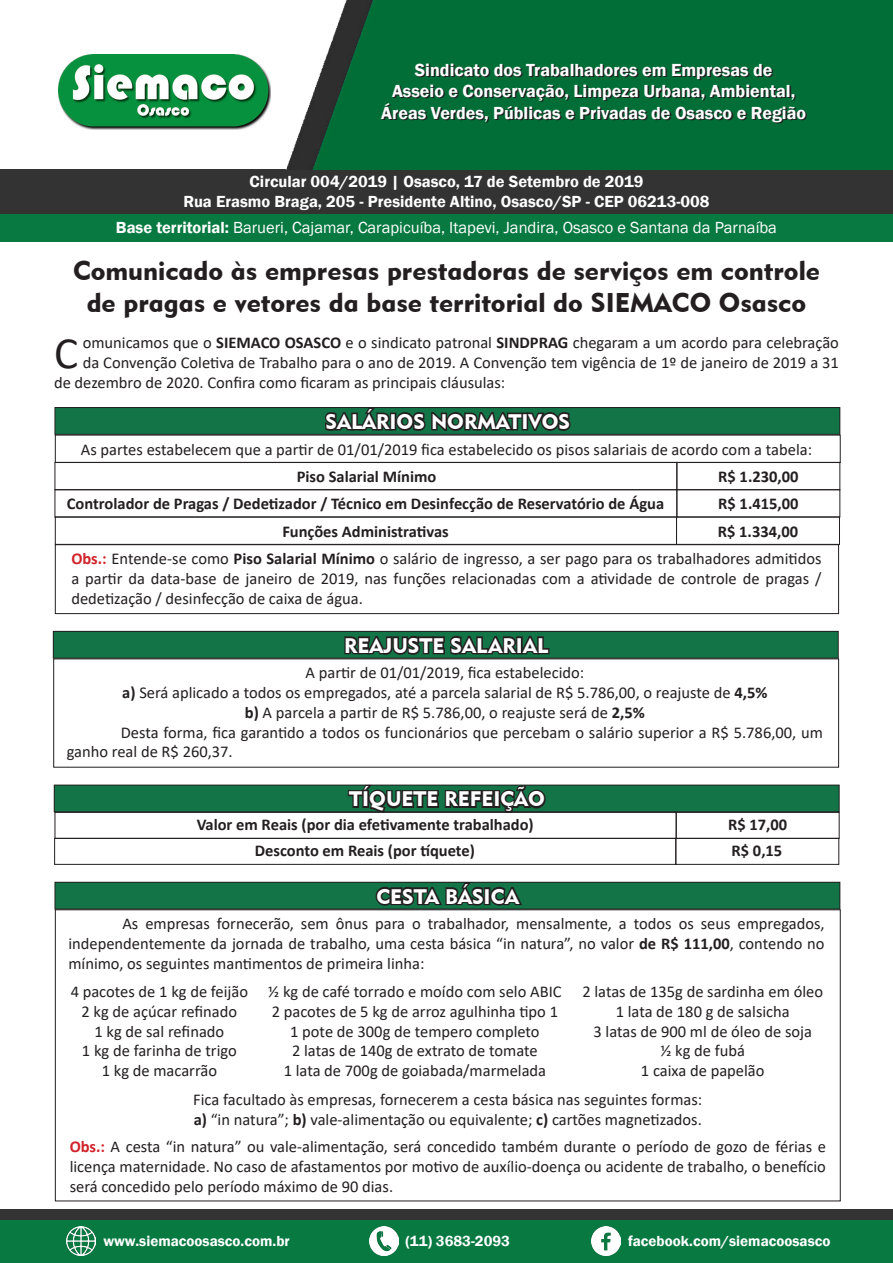
<style>
.page{position:relative;width:893px;height:1263px;background:#fff}
.page>*{position:absolute;margin:0;border:0;box-sizing:border-box;transform-origin:0 0}
.t1{font:45px "Calibri";color:#231f20}
.t2{font:27px "Geometric 415 BT Black A";color:#231f20}
.t3{font:21px "Geometric 415 BT Black A";color:#fff}
.t4{font:600 18px "Franklin Gothic";color:#fff}
.t5{font:16.5px/19.8px "Calibri";color:#231f20;text-align:justify}
.t6{font:700 16.5px "Calibri";color:#231f20}
.t7{font:600 16.5px "Franklin Gothic";color:#fff}
.t8{font:16.5px "Franklin Gothic";color:#fff}
.t9{font:600 15px "Franklin Gothic";color:#fff}
.s1{font-weight:600}
.s2{font-weight:700}
.s3{font-weight:700;color:#d1232a}
</style>
<div class="page">
<div style="left:0;top:1209px;width:893px;height:35px;background:#333"></div>
<div style="left:0;top:1221px;width:893px;height:42px;background:#087941"></div>
<img style="left:67px;top:1227px;width:29px;height:29px">
<img style="left:591px;top:1227px;width:29px;height:29px">
<img style="left:369px;top:1227px;width:29px;height:29px">
<div style="left:0;top:197px;width:893px;height:44px;background:#087941"></div>
<div style="left:0;top:169px;width:893px;height:45px;background:#333"></div>
<img style="left:286px;top:0;width:607px;height:169px">
<img style="left:58px;top:54px;width:213px;height:75px">
<div style="left:55px;top:408px;width:785px;height:26px;background:#137547"></div>
<div style="left:55px;top:407px;width:785px;height:28px;border:1px solid #231f20"></div>
<svg style="left:323px;top:407px;width:250px;height:24px"></svg>
<div style="left:55px;top:462px;width:622px;height:28px;border:1px solid #231f20"></div>
<div style="left:676px;top:462px;width:164px;height:28px;border:1px solid #231f20"></div>
<div style="left:55px;top:489px;width:622px;height:28px;border:1px solid #231f20"></div>
<div style="left:676px;top:489px;width:164px;height:28px;border:1px solid #231f20"></div>
<div style="left:55px;top:516px;width:622px;height:29px;border:1px solid #231f20"></div>
<div style="left:676px;top:516px;width:164px;height:29px;border:1px solid #231f20"></div>
<div style="left:53px;top:658px;width:786px;height:109px;border:1px solid #231f20"></div>
<div style="left:53px;top:631px;width:785px;height:27px;background:#137547"></div>
<div style="left:53px;top:631px;width:786px;height:27px;border:1px solid #231f20"></div>
<svg style="left:343px;top:635px;width:208px;height:22px"></svg>
<div style="left:55px;top:544px;width:784px;height:70px;border:1px solid #231f20"></div>
<div style="left:54px;top:785px;width:785px;height:27px;background:#137547"></div>
<div style="left:54px;top:785px;width:785px;height:27px;border:1px solid #231f20"></div>
<svg style="left:346px;top:784px;width:202px;height:28px"></svg>
<div style="left:55px;top:812px;width:621px;height:27px;border:1px solid #231f20"></div>
<div style="left:676px;top:812px;width:163px;height:27px;border:1px solid #231f20"></div>
<div style="left:54px;top:838px;width:622px;height:27px;border:1px solid #231f20"></div>
<div style="left:675px;top:838px;width:164px;height:27px;border:1px solid #231f20"></div>
<div style="left:55px;top:882px;width:785px;height:27px;background:#137547"></div>
<div style="left:55px;top:882px;width:785px;height:27px;border:1px solid #231f20"></div>
<svg style="left:373px;top:881px;width:152px;height:27px"></svg>
<p class="t4" style="left:415px;top:59px;width:359px">Sindicato dos Trabalhadores em Empresas de</p>
<p class="t4" style="left:392px;top:80px;width:405px">Asseio e Conservação, Limpeza Urbana, Ambiental,</p>
<p class="t4" style="left:381px;top:102px;width:426px">Áreas Verdes, Públicas e Privadas de Osasco e Região</p>
<p class="t7" style="left:250px;top:171px;width:395px">Circular 004/2019 | Osasco, 17 de Setembro de 2019</p>
<p class="t7" style="left:183px;top:191px;width:528px">Rua Erasmo Braga, 205 - Presidente Altino, Osasco/SP - CEP 06213-008</p>
<p class="t8" style="left:116px;top:217px;width:663px"><span class="s1">Base territorial:</span> Barueri, Cajamar, Carapicuíba, Itapevi, Jandira, Osasco e Santana da Parnaíba</p>
<p class="t2" style="left:73px;top:254px;width:748px">Comunicado às empresas prestadoras de serviços em controle</p>
<p class="t2" style="left:87px;top:286px;width:721px">de pragas e vetores da base territorial do SIEMACO Osasco</p>
<p class="t5" style="left:83px;top:332px;width:758px">omunicamos que o <span class="s2">SIEMACO OSASCO</span> e o sindicato patronal <span class="s2">SINDPRAG</span> chegaram a um acordo para celebração</p>
<p class="t1" style="left:54px;top:321px;width:25px">C</p>
<p class="t5" style="left:54px;top:352px;width:786px;line-height:20.4px;text-indent:29px">da Convenção Coletiva de Trabalho para o ano de 2019. A Convenção tem vigência de 1º de janeiro de 2019 a 31 de dezembro de 2020. Confira como ficaram as principais cláusulas:</p>
<p class="t3" style="left:326px;top:409px;width:246px">SALÁRIOS NORMATIVOS</p>
<p class="t5" style="left:81px;top:439px;width:733px">As partes estabelecem que a partir de 01/01/2019 fica estabelecido os pisos salariais de acordo com a tabela:</p>
<p class="t6" style="left:297px;top:465px;width:141px">Piso Salarial Mínimo</p>
<p class="t6" style="left:718px;top:465px;width:82px">R$ 1.230,00</p>
<p class="t6" style="left:67px;top:492px;width:599px">Controlador de Pragas / Dedetizador / Técnico em Desinfecção de Reservatório de Água</p>
<p class="t6" style="left:718px;top:492px;width:82px">R$ 1.415,00</p>
<p class="t6" style="left:282px;top:520px;width:168px">Funções Administrativas</p>
<p class="t6" style="left:718px;top:520px;width:82px">R$ 1.334,00</p>
<p class="t5" style="left:71px;top:548px;width:752px"><span class="s3">Obs.:</span> Entende-se como <span class="s2">Piso Salarial Mínimo</span> o salário de ingresso, a ser pago para os trabalhadores admitidos a partir da data-base de janeiro de 2019, nas funções relacionadas com a atividade de controle de pragas / dedetização / desinfecção de caixa de água.</p>
<p class="t3" style="left:344px;top:632px;width:205px">REAJUSTE SALARIAL</p>
<p class="t5" style="left:305px;top:662px;width:280px">A partir de 01/01/2019, fica estabelecido:</p>
<p class="t5" style="left:122px;top:682px;width:647px"><span class="s2">a)</span> Será aplicado a todos os empregados, até a parcela salarial de R$ 5.786,00, o reajuste de <span class="s2">4,5%</span></p>
<p class="t5" style="left:245px;top:702px;width:401px"><span class="s2">b)</span> A parcela a partir de R$ 5.786,00, o reajuste será de <span class="s2">2,5%</span></p>
<p class="t5" style="left:67px;top:722px;width:758px;text-indent:54px">Desta forma, fica garantido a todos os funcionários que percebam o salário superior a R$ 5.786,00, um ganho real de R$ 260,37.</p>
<p class="t3" style="left:349px;top:786px;width:197px">TÍQUETE REFEIÇÃO</p>
<p class="t6" style="left:197px;top:813px;width:339px">Valor em Reais (por dia efetivamente trabalhado)</p>
<p class="t6" style="left:728px;top:813px;width:61px">R$ 17,00</p>
<p class="t6" style="left:255px;top:839px;width:222px">Desconto em Reais (por tíquete)</p>
<p class="t6" style="left:732px;top:839px;width:52px">R$ 0,15</p>
<p class="t3" style="left:376px;top:883px;width:144px">CESTA BÁSICA</p>
<p class="t5" style="left:68px;top:913px;width:758px;text-indent:54px">As empresas fornecerão, sem ônus para o trabalhador, mensalmente, a todos os seus empregados, independentemente da jornada de trabalho, uma cesta básica “in natura”, no valor <span class="s2">de R$ 111,00</span>, contendo no mínimo, os seguintes mantimentos de primeira linha:</p>
<p class="t5" style="left:582px;top:981px;width:242px">2 latas de 135g de sardinha em óleo</p>
<p class="t5" style="left:616px;top:1001px;width:176px">1 lata de 180 g de salsicha</p>
<p class="t5" style="left:593px;top:1021px;width:220px">3 latas de 900 ml de óleo de soja</p>
<p class="t5" style="left:660px;top:1041px;width:86px">½ kg de fubá</p>
<p class="t5" style="left:641px;top:1060px;width:125px">1 caixa de papelão</p>
<p class="t5" style="left:193px;top:1089px;width:510px">Fica facultado às empresas, fornecerem a cesta básica nas seguintes formas:</p>
<p class="t5" style="left:194px;top:1109px;width:510px"><span class="s2">a)</span> “in natura”; <span class="s2">b)</span> vale-alimentação ou equivalente; <span class="s2">c)</span> cartões magnetizados.</p>
<p class="t5" style="left:70px;top:1136px;width:758px"><span class="s3">Obs.:</span> A cesta “in natura” ou vale-alimentação, será concedido também durante o período de gozo de férias e licença maternidade. No caso de afastamentos por motivo de auxílio-doença ou acidente de trabalho, o benefício será concedido pelo período máximo de 90 dias.</p>
<p class="t5" style="left:268px;top:981px;width:295px">½ kg de café torrado e moído com selo ABIC</p>
<p class="t5" style="left:272px;top:1001px;width:288px">2 pacotes de 5 kg de arroz agulhinha tipo 1</p>
<p class="t5" style="left:290px;top:1021px;width:251px">1 pote de 300g de tempero completo</p>
<p class="t5" style="left:292px;top:1041px;width:247px">2 latas de 140g de extrato de tomate</p>
<p class="t5" style="left:284px;top:1060px;width:264px">1 lata de 700g de goiabada/marmelada</p>
<p class="t5" style="left:71px;top:981px;width:179px">4 pacotes de 1 kg de feijão</p>
<p class="t5" style="left:82px;top:1001px;width:157px">2 kg de açúcar refinado</p>
<p class="t5" style="left:94px;top:1021px;width:131px">1 kg de sal refinado</p>
<p class="t5" style="left:82px;top:1041px;width:156px">1 kg de farinha de trigo</p>
<p class="t5" style="left:102px;top:1060px;width:117px">1 kg de macarrão</p>
<p class="t9" style="left:103px;top:1232px;width:188px">www.siemacoosasco.com.br</p>
<p class="t9" style="left:406px;top:1232px;width:106px">(11) 3683-2093</p>
<p class="t9" style="left:628px;top:1232px;width:204px">facebook.com/siemacoosasco</p>
</div>
